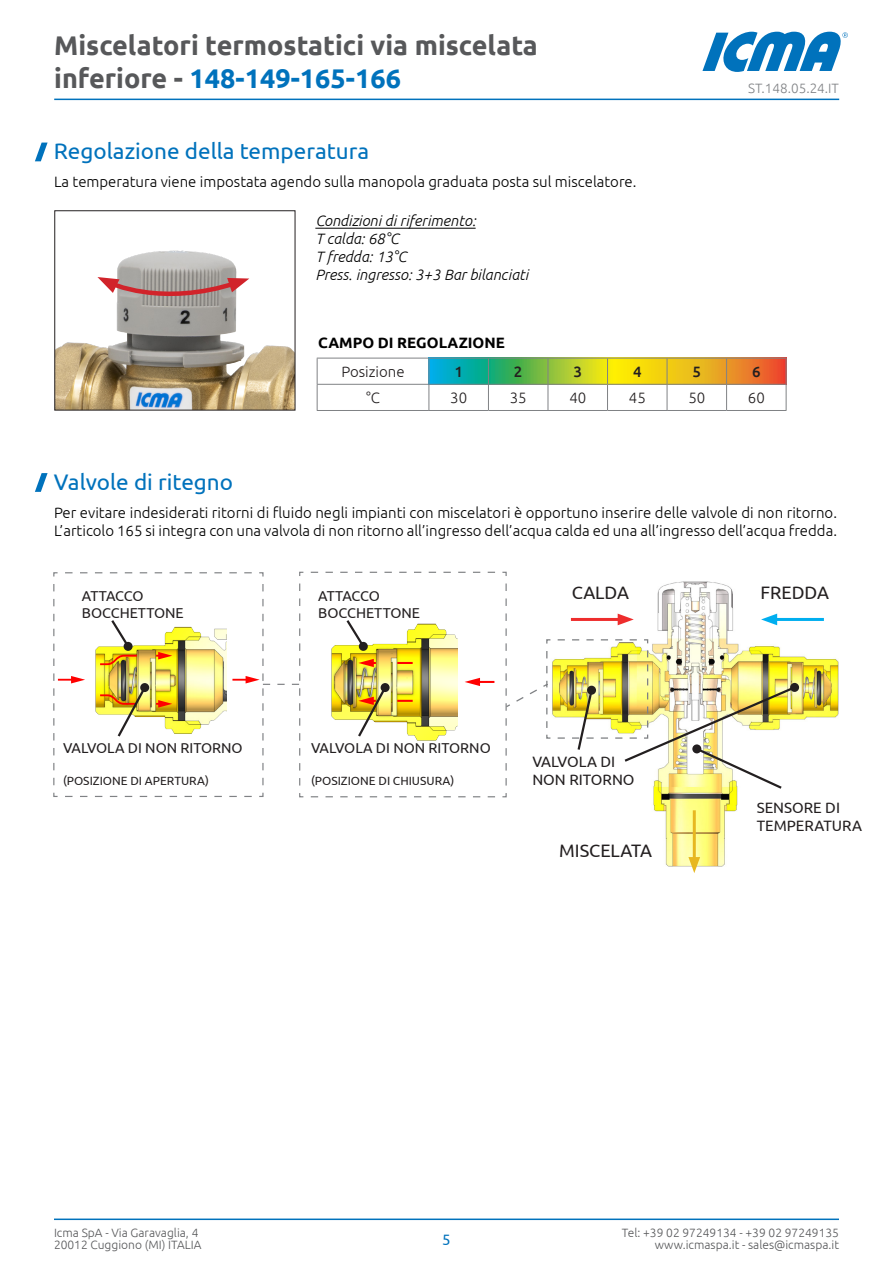
<style>
.page{position:relative;width:893px;height:1263px;background:#fff}
.page>*{position:absolute;margin:0;border:0;box-sizing:border-box;transform-origin:0 0}
.t1{font:700 27px/33px "Ubuntu";color:#57585a}
.t2{font:22.5px "Ubuntu";color:#0072bc}
.t3{font:18px "Ubuntu";color:#231f20}
.t4{font:300 15px/18px "Ubuntu";color:#000}
.t5{font:italic 300 15px/18px "Ubuntu";color:#000}
.t6{font:15px/18px "Ubuntu";color:#231f20}
.t7{font:300 15px "Ubuntu";color:#231f20}
.t8{font:700 15px "Ubuntu";color:#000}
.t9{font:500 15px "Ubuntu";color:#231f20}
.t10{font:15px "Ubuntu";color:#0072bc}
.t11{font:14.25px/17.1px "Ubuntu";color:#231f20}
.t12{font:300 13.5px "Ubuntu";color:#808285}
.t13{font:300 12px/12px "Ubuntu";color:#57585a}
.t14{font:11.85px "Ubuntu";color:#231f20}
.s1{color:#0072bc}
</style>
<div class="page">
<svg style="left:702px;top:32px;width:146px;height:40px"></svg>
<hr style="left:54px;top:99px;width:785px;height:1px;background:#0072bc">
<hr style="left:54px;top:1218px;width:785px;height:2px;background:#0072bc">
<svg style="left:35px;top:143px;width:13px;height:18px"></svg>
<svg style="left:35px;top:473px;width:13px;height:19px"></svg>
<hr style="left:315px;top:228px;width:161px;height:1px;background:#000">
<img style="left:56px;top:250px;width:237px;height:158px">
<div style="left:54px;top:210px;width:241px;height:200px;border:1px solid #231f20"></div>
<svg style="left:97px;top:277px;width:152px;height:31px"></svg>
<svg style="left:428px;top:359px;width:358px;height:25px;background:#a3b341"></svg>
<hr style="left:488px;top:358px;width:60px;height:1px;background:#808285">
<hr style="left:548px;top:358px;width:59px;height:1px;background:#808285">
<hr style="left:607px;top:358px;width:60px;height:1px;background:#808285">
<hr style="left:667px;top:358px;width:60px;height:1px;background:#808285">
<hr style="left:727px;top:358px;width:59px;height:1px;background:#808285">
<hr style="left:488px;top:384px;width:60px;height:1px;background:#808285">
<hr style="left:548px;top:384px;width:59px;height:1px;background:#808285">
<svg style="left:548px;top:358px;width:1px;height:52px"></svg>
<hr style="left:607px;top:384px;width:60px;height:1px;background:#808285">
<svg style="left:607px;top:358px;width:1px;height:52px"></svg>
<hr style="left:667px;top:384px;width:60px;height:1px;background:#808285">
<svg style="left:667px;top:358px;width:1px;height:52px"></svg>
<hr style="left:727px;top:384px;width:59px;height:1px;background:#808285">
<svg style="left:726px;top:358px;width:1px;height:52px"></svg>
<svg style="left:786px;top:358px;width:1px;height:52px"></svg>
<hr style="left:488px;top:410px;width:60px;height:1px;background:#808285">
<hr style="left:548px;top:410px;width:59px;height:1px;background:#808285">
<hr style="left:607px;top:410px;width:60px;height:1px;background:#808285">
<hr style="left:667px;top:410px;width:60px;height:1px;background:#808285">
<hr style="left:727px;top:410px;width:59px;height:1px;background:#808285">
<hr style="left:429px;top:358px;width:59px;height:1px;background:#808285">
<hr style="left:429px;top:384px;width:59px;height:1px;background:#808285">
<svg style="left:488px;top:358px;width:1px;height:52px"></svg>
<hr style="left:429px;top:410px;width:59px;height:1px;background:#808285">
<hr style="left:317px;top:358px;width:112px;height:1px;background:#808285">
<hr style="left:317px;top:384px;width:112px;height:1px;background:#808285">
<svg style="left:317px;top:358px;width:1px;height:52px"></svg>
<svg style="left:429px;top:358px;width:1px;height:52px"></svg>
<hr style="left:317px;top:410px;width:112px;height:1px;background:#808285">
<svg style="left:53px;top:572px;width:211px;height:225px"></svg>
<svg style="left:299px;top:571px;width:208px;height:227px"></svg>
<svg style="left:232px;top:580px;width:68px;height:209px"></svg>
<img style="left:653px;top:617px;width:186px;height:250px">
<svg style="left:98px;top:684px;width:50px;height:55px"></svg>
<div style="left:140px;top:683px;width:9px;height:9px;background:#231f20;border-radius:50%"></div>
<svg style="left:356px;top:684px;width:32px;height:55px"></svg>
<div style="left:381px;top:683px;width:9px;height:9px;background:#231f20;border-radius:50%"></div>
<svg style="left:98px;top:618px;width:41px;height:48px"></svg>
<div style="left:124px;top:642px;width:9px;height:9px;background:#231f20;border-radius:50%"></div>
<svg style="left:344px;top:618px;width:22px;height:31px"></svg>
<div style="left:359px;top:642px;width:9px;height:9px;background:#231f20;border-radius:50%"></div>
<svg style="left:790px;top:683px;width:9px;height:9px"></svg>
<hr style="left:693px;top:810px;width:3px;height:53px;background:#e7b720">
<svg style="left:688px;top:857px;width:12px;height:16px"></svg>
<hr style="left:771px;top:618px;width:53px;height:3px;background:#00aeef">
<svg style="left:505px;top:580px;width:292px;height:211px"></svg>
<h1 class="t1" style="left:54px;top:29px;width:485px">Miscelatori termostatici via miscelata inferiore - <span class="s1">148-149-165-166</span></h1>
<h2 class="t2" style="left:54px;top:138px;width:317px">Regolazione della temperatura</h2>
<p class="t4" style="left:54px;top:172px;width:584px">La temperatura viene impostata agendo sulla manopola graduata posta sul miscelatore.</p>
<p class="t5" style="left:315px;top:212px;width:214px">Condizioni di riferimento:<br>T calda: 68°C<br>T fredda: 13°C<br>Press. ingresso: 3+3 Bar bilanciati</p>
<p class="t8" style="left:318px;top:333px;width:188px">CAMPO DI REGOLAZIONE</p>
<p class="t12" style="left:748px;top:80px;width:92px">ST.148.05.24.IT</p>
<h2 class="t2" style="left:54px;top:468px;width:181px">Valvole di ritegno</h2>
<p class="t7" style="left:341px;top:363px;width:65px">Posizione</p>
<p class="t9" style="left:454px;top:362px;width:10px">1</p>
<p class="t9" style="left:514px;top:362px;width:10px">2</p>
<p class="t9" style="left:573px;top:362px;width:10px">3</p>
<p class="t9" style="left:633px;top:362px;width:10px">4</p>
<p class="t9" style="left:693px;top:362px;width:10px">5</p>
<p class="t9" style="left:752px;top:362px;width:10px">6</p>
<p class="t7" style="left:366px;top:389px;width:15px">°C</p>
<p class="t7" style="left:450px;top:389px;width:18px">30</p>
<p class="t7" style="left:510px;top:389px;width:18px">35</p>
<p class="t7" style="left:569px;top:389px;width:18px">40</p>
<p class="t7" style="left:629px;top:389px;width:18px">45</p>
<p class="t7" style="left:688px;top:389px;width:18px">50</p>
<p class="t7" style="left:748px;top:389px;width:18px">60</p>
<p class="t4" style="left:54px;top:503px;width:785px">Per evitare indesiderati ritorni di fluido negli impianti con miscelatori è opportuno inserire delle valvole di non ritorno.<br>L’articolo 165 si integra con una valvola di non ritorno all’ingresso dell’acqua calda ed una all’ingresso dell’acqua fredda.</p>
<p class="t11" style="left:82px;top:586px;width:103px">ATTACCO<br>BOCCHETTONE</p>
<p class="t11" style="left:63px;top:739px;width:181px">VALVOLA DI NON RITORNO</p>
<p class="t14" style="left:63px;top:773px;width:147px">(POSIZIONE DI APERTURA)</p>
<p class="t11" style="left:318px;top:586px;width:103px">ATTACCO<br>BOCCHETTONE</p>
<p class="t3" style="left:572px;top:582px;width:59px">CALDA</p>
<p class="t11" style="left:311px;top:739px;width:181px">VALVOLA DI NON RITORNO</p>
<p class="t14" style="left:311px;top:773px;width:145px">(POSIZIONE DI CHIUSURA)</p>
<p class="t6" style="left:532px;top:752px;width:104px">VALVOLA DI<br>NON RITORNO</p>
<p class="t3" style="left:559px;top:839px;width:94px">MISCELATA</p>
<p class="t3" style="left:760px;top:582px;width:70px">FREDDA</p>
<p class="t6" style="left:757px;top:798px;width:107px">SENSORE DI<br>TEMPERATURA</p>
<p class="t13" style="left:54px;top:1226px;width:149px">Icma SpA - Via Garavaglia, 4<br>20012 Cuggiono (MI) ITALIA</p>
<p class="t13" style="left:622px;top:1226px;width:219px">Tel: +39 02 97249134 - +39 02 97249135</p>
<p class="t10" style="left:442px;top:1230px;width:10px">5</p>
<p class="t13" style="left:655px;top:1238px;width:186px">www.icmaspa.it - sales@icmaspa.it</p>
</div>
